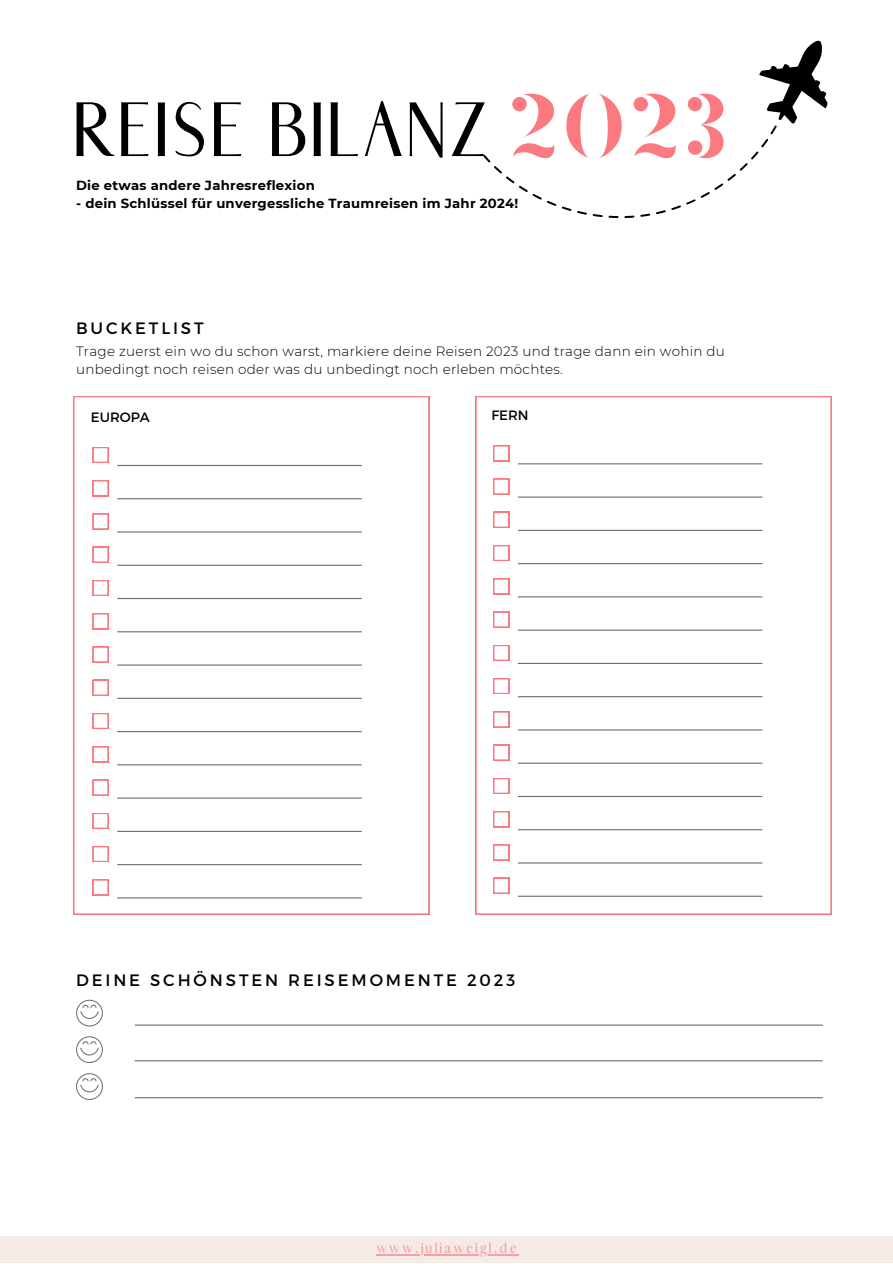
<style>
.page{position:relative;width:893px;height:1264px;background:#fff}
.page>*{position:absolute;margin:0;border:0;box-sizing:border-box;transform-origin:0 0}
.t1{font:117px "Catalogue";color:#fa7a80}
.t2{font:73.8px "Abiah";letter-spacing:.055em;color:#000}
.t3{font:16.5px "Montserrat";letter-spacing:.175em;color:#000}
.t4{font:15px "Abiah";letter-spacing:.15em;color:#f89fa3}
.t5{font:300 13.5px/18px "Montserrat";letter-spacing:.02em;color:#000}
.t6{font:13.5px "Montserrat";color:#000}
.t7{font:700 13.2px "Montserrat";letter-spacing:.02em;color:#000}
</style>
<div class="page">
<svg style="left:73px;top:396px;width:356px;height:518px"></svg>
<svg style="left:93px;top:447px;width:15px;height:16px"></svg>
<hr style="left:117px;top:465px;width:245px;height:1px;background:#6d6d6d">
<svg style="left:93px;top:480px;width:15px;height:16px"></svg>
<hr style="left:117px;top:498px;width:245px;height:1px;background:#6d6d6d">
<svg style="left:93px;top:513px;width:15px;height:16px"></svg>
<hr style="left:117px;top:531px;width:245px;height:1px;background:#6d6d6d">
<svg style="left:93px;top:547px;width:15px;height:15px"></svg>
<hr style="left:117px;top:564px;width:245px;height:2px;background:#6d6d6d">
<svg style="left:93px;top:580px;width:15px;height:16px"></svg>
<hr style="left:117px;top:598px;width:245px;height:1px;background:#6d6d6d">
<svg style="left:93px;top:613px;width:15px;height:16px"></svg>
<hr style="left:117px;top:631px;width:245px;height:1px;background:#6d6d6d">
<svg style="left:93px;top:646px;width:15px;height:16px"></svg>
<hr style="left:117px;top:664px;width:245px;height:1px;background:#6d6d6d">
<svg style="left:93px;top:680px;width:15px;height:15px"></svg>
<hr style="left:117px;top:697px;width:245px;height:2px;background:#6d6d6d">
<svg style="left:93px;top:713px;width:15px;height:16px"></svg>
<hr style="left:117px;top:731px;width:245px;height:1px;background:#6d6d6d">
<svg style="left:93px;top:746px;width:15px;height:16px"></svg>
<hr style="left:117px;top:764px;width:245px;height:1px;background:#6d6d6d">
<svg style="left:93px;top:779px;width:15px;height:16px"></svg>
<hr style="left:117px;top:797px;width:245px;height:1px;background:#6d6d6d">
<svg style="left:93px;top:813px;width:15px;height:15px"></svg>
<hr style="left:117px;top:830px;width:245px;height:2px;background:#6d6d6d">
<svg style="left:93px;top:846px;width:15px;height:16px"></svg>
<hr style="left:117px;top:864px;width:245px;height:1px;background:#6d6d6d">
<svg style="left:93px;top:879px;width:15px;height:16px"></svg>
<hr style="left:117px;top:897px;width:245px;height:1px;background:#6d6d6d">
<hr style="left:135px;top:1024px;width:687px;height:1px;background:#6d6d6d">
<hr style="left:135px;top:1060px;width:687px;height:1px;background:#6d6d6d">
<hr style="left:135px;top:1097px;width:687px;height:1px;background:#6d6d6d">
<svg style="left:76px;top:999px;width:27px;height:27px"></svg>
<svg style="left:76px;top:1036px;width:27px;height:27px"></svg>
<svg style="left:76px;top:1073px;width:27px;height:26px"></svg>
<svg style="left:475px;top:396px;width:356px;height:518px"></svg>
<svg style="left:791px;top:40px;width:37px;height:84px"></svg>
<svg style="left:483px;top:64px;width:308px;height:154px"></svg>
<div style="left:0;top:1236px;width:892px;height:27px;background:#f4eae6"></div>
<hr style="left:377px;top:1254px;width:142px;height:1px;background:#f89fa3">
<p class="t2" style="left:73px;top:86px;width:416px">REISE BILANZ</p>
<p class="t1" style="left:507px;top:62px;width:223px">2023</p>
<p class="t7" style="left:76px;top:177px;width:240px">Die etwas andere Jahresreflexion</p>
<p class="t7" style="left:76px;top:195px;width:443px">- dein Schlüssel für unvergessliche Traumreisen im Jahr 2024!</p>
<p class="t3" style="left:76px;top:317px;width:129px">BUCKETLIST</p>
<p class="t5" style="left:76px;top:342px;width:650px">Trage zuerst ein wo du schon warst, markiere deine Reisen 2023 und trage dann ein wohin du unbedingt noch reisen oder was du unbedingt noch erleben möchtes.</p>
<p class="t6" style="left:91px;top:408px;width:61px">EUROPA</p>
<p class="t6" style="left:491px;top:407px;width:39px">FERN</p>
<p class="t3" style="left:76px;top:969px;width:441px">DEINE SCHÖNSTEN REISEMOMENTE 2023</p>
<p class="t4" style="left:377px;top:1239px;width:141px">www.juliaweigl.de</p>
</div>
